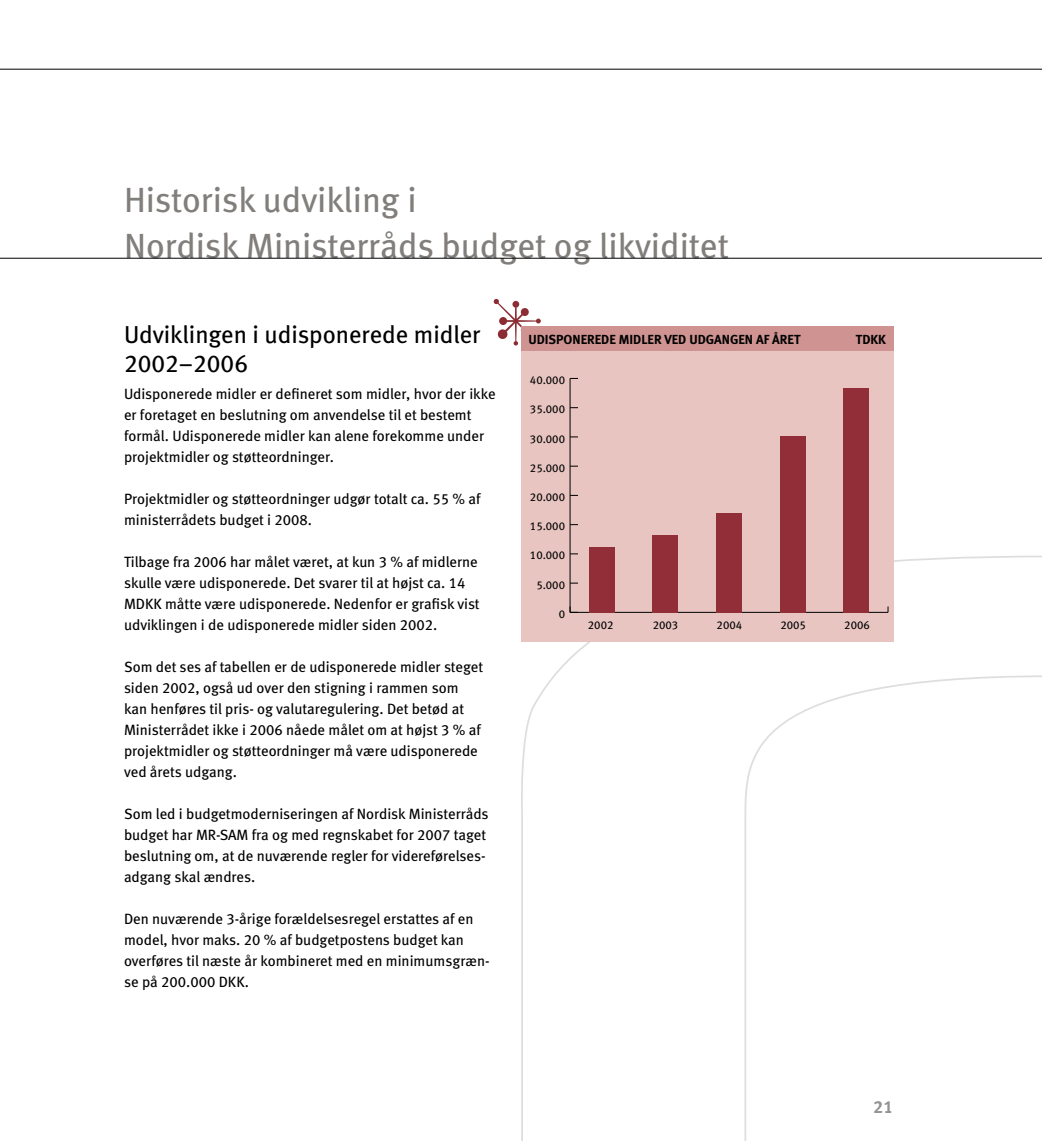
<style>
.page{position:relative;width:1042px;height:1141px;background:#fff}
.page>*{position:absolute;margin:0;border:0;box-sizing:border-box;transform-origin:0 0}
.t1{font:35px/45.5px "Meta Book LF";color:#817e7b}
.t2{font:24.5px/29.4px "Meta Book LF";color:#000}
.t3{font:17.5px "Meta Bold LF";color:#959391}
.t4{font:14.88px/21px "Meta Book LF";color:#000}
.t5{font:13.12px "Meta Bold IC LF Roman";color:#000}
.t6{font:11.38px "Meta Book LF Caps";color:#000}
</style>
<div class="page">
<svg style="left:493px;top:299px;width:48px;height:47px"></svg>
<hr style="left:0;top:69px;width:1042px;height:1px;background:#000">
<svg style="left:521px;top:555px;width:521px;height:586px"></svg>
<hr style="left:0;top:258px;width:1042px;height:1px;background:#000">
<div style="left:521px;top:326px;width:372px;height:315px;background:#e8c5c1"></div>
<div style="left:521px;top:326px;width:372px;height:25px;background:#cf9491"></div>
<hr style="left:570px;top:612px;width:318px;height:1px;background:#000">
<hr style="left:570px;top:378px;width:1px;height:234px;background:#000">
<svg style="left:570px;top:606px;width:8px;height:6px"></svg>
<div style="left:843px;top:388px;width:26px;height:224px;background:#912e37"></div>
<div style="left:780px;top:436px;width:25px;height:176px;background:#912e37"></div>
<div style="left:716px;top:513px;width:26px;height:99px;background:#912e37"></div>
<div style="left:653px;top:535px;width:25px;height:77px;background:#912e37"></div>
<div style="left:589px;top:547px;width:25px;height:65px;background:#912e37"></div>
<h1 class="t1" style="left:124px;top:177px;width:606px">Historisk udvikling i<br>Nordisk Ministerråds budget og likviditet</h1>
<h2 class="t2" style="left:124px;top:319px;width:358px">Udviklingen i udisponerede midler<br>2002–2006</h2>
<p class="t4" style="left:124px;top:383px;width:373px">Udisponerede midler er defineret som midler, hvor der ikke er foretaget en beslutning om anvendelse til et bestemt formål. Udisponerede midler kan alene forekomme under projektmidler og støtteordninger.</p>
<p class="t4" style="left:124px;top:488px;width:358px">Projektmidler og støtteordninger udgør totalt ca. 55 % af ministerrådets budget i 2008.</p>
<p class="t4" style="left:124px;top:551px;width:357px">Tilbage fra 2006 har målet været, at kun 3 % af midlerne skulle være udisponerede. Det svarer til at højst ca. 14<br>MDKK måtte være udisponerede. Nedenfor er grafisk vist udviklingen i de udisponerede midler siden 2002.</p>
<p class="t4" style="left:124px;top:656px;width:361px">Som det ses af tabellen er de udisponerede midler steget siden 2002, også ud over den stigning i rammen som kan henføres til pris- og valutaregulering. Det betød at Ministerrådet ikke i 2006 nåede målet om at højst 3 % af projektmidler og støtteordninger må være udisponerede ved årets udgang.</p>
<p class="t4" style="left:124px;top:803px;width:366px">Som led i budgetmoderniseringen af Nordisk Ministerråds budget har MR-SAM fra og med regnskabet for 2007 taget beslutning om, at de nuværende regler for videreførelses&shy;adgang skal ændres.</p>
<p class="t4" style="left:124px;top:908px;width:367px">Den nuværende 3-årige forældelsesregel erstattes af en model, hvor maks. 20 % af budgetpostens budget kan overføres til næste år kombineret med en minimumsgræn&shy;se på 200.000 DKK.</p>
<p class="t5" style="left:528px;top:331px;width:274px">UDISPONEREDE MIDLER VED UDGANGEN AF ÅRET</p>
<p class="t5" style="left:856px;top:331px;width:32px">TDKK</p>
<p class="t6" style="left:530px;top:373px;width:37px">40.000</p>
<p class="t6" style="left:530px;top:403px;width:37px">35.000</p>
<p class="t6" style="left:530px;top:432px;width:37px">30.000</p>
<p class="t6" style="left:530px;top:461px;width:37px">25.000</p>
<p class="t6" style="left:530px;top:490px;width:37px">20.000</p>
<p class="t6" style="left:530px;top:520px;width:37px">15.000</p>
<p class="t6" style="left:530px;top:549px;width:37px">10.000</p>
<p class="t6" style="left:536px;top:578px;width:30px">5.000</p>
<p class="t6" style="left:559px;top:607px;width:8px">0</p>
<p class="t6" style="left:588px;top:619px;width:27px">2002</p>
<p class="t6" style="left:653px;top:619px;width:27px">2003</p>
<p class="t6" style="left:716px;top:619px;width:27px">2004</p>
<p class="t6" style="left:780px;top:619px;width:27px">2005</p>
<p class="t6" style="left:844px;top:619px;width:27px">2006</p>
<p class="t3" style="left:873px;top:1096px;width:21px">21</p>
</div>
